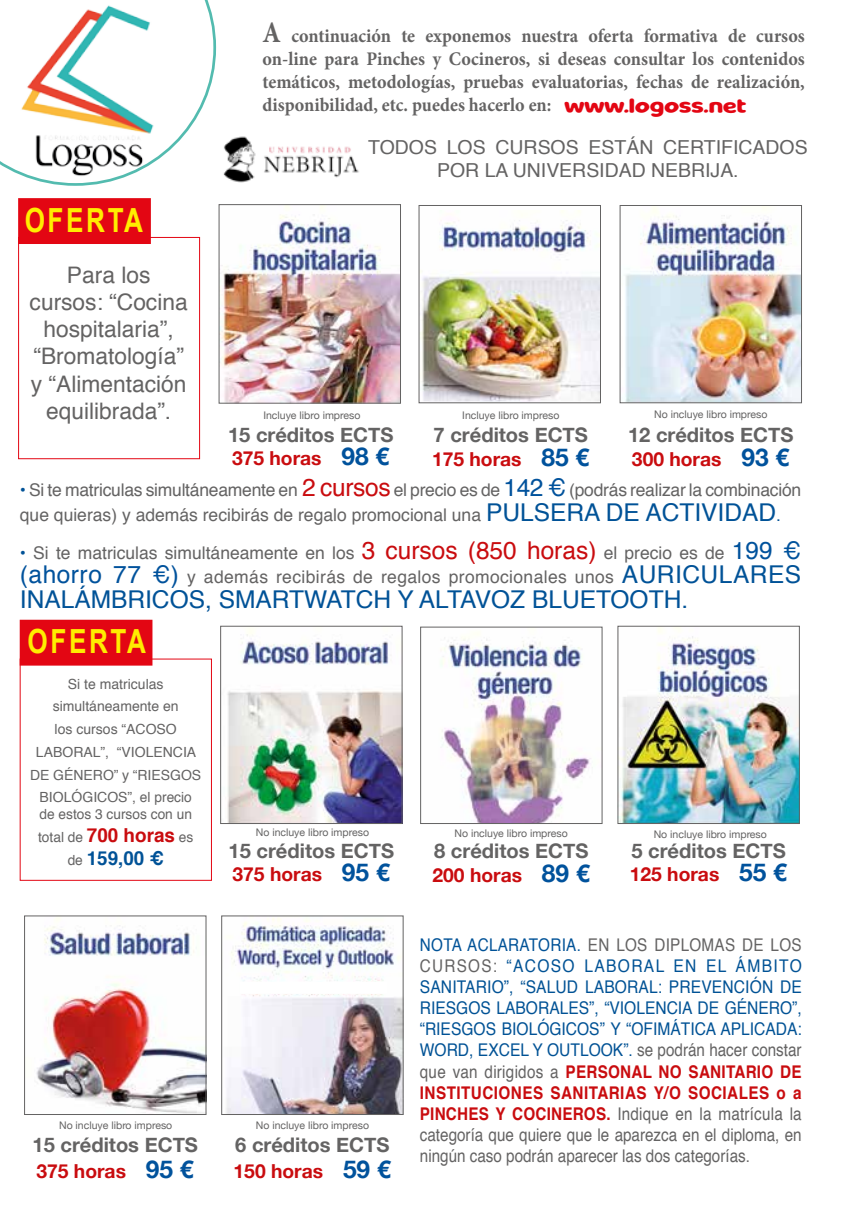
<style>
.page{position:relative;width:845px;height:1216px;background:#fff}
.page>*{position:absolute;margin:0;border:0;box-sizing:border-box;transform-origin:0 0}
.t1{font:700 33.25px "Arial";letter-spacing:.1em;color:#ffed00;scale:.78 1}
.t2{font:24.5px "Helvetica";color:#005297}
.t3{font:22.75px/27.3px "Helvetica";color:#646363;text-align:center}
.t4{font:700 20.12px "Helvetica Neue";color:#646363}
.t5{font:700 19.25px/23.1px "Minion Pro";color:#646363;text-align:justify;scale:.94 1}
.t6{font:700 19.25px "Helvetica Neue";color:#c90c0f}
.t7{font:19.25px/23.1px "Helvetica";color:#646363;text-align:center}
.t8{font:700 19.25px "Helvetica";color:#005297}
.t9{font:19.07px "Milky Nice";letter-spacing:-.02em;color:#e30613;scale:1.28 1}
.t10{font:17.5px/21px "Helvetica";color:#646363;text-align:justify;scale:.87 1}
.t11{font:17.5px/24.5px "Helvetica";color:#646363}
.t12{font:14px/22.8px "Helvetica";color:#646363;text-align:center}
.t13{font:10.5px "Helvetica Neue";color:#646363}
.s1{font-size:29.75px}
.s2{font-size:24.5px;color:#00529c}
.s3{color:#005297}
.s4{font-size:24.5px;color:#c90c0f}
.s5{font-size:24.5px;color:#005297}
.s6{font-weight:700;font-size:19.25px;color:#c90c0f}
.s7{font-weight:400;font-size:14px;color:#646363}
.s8{color:#005295}
.s9{font-weight:700;color:#c90c0f}
</style>
<div class="page">
<img style="left:221px;top:206px;width:178px;height:195px">
<div style="left:219px;top:204px;width:182px;height:199px;border:1px solid #646363"></div>
<img style="left:421px;top:210px;width:178px;height:191px">
<div style="left:419px;top:205px;width:182px;height:198px;border:1px solid #646363"></div>
<div style="left:18px;top:237px;width:182px;height:222px;background:#fff;border:1px solid #e30613"></div>
<div style="left:18px;top:198px;width:133px;height:46px;background:#e30613;border:2px solid #e30613"></div>
<img style="left:625px;top:207px;width:174px;height:194px">
<div style="left:620px;top:205px;width:181px;height:198px;border:1px solid #646363"></div>
<img style="left:227px;top:628px;width:173px;height:193px">
<div style="left:220px;top:626px;width:182px;height:197px;border:1px solid #646363"></div>
<img style="left:441px;top:633px;width:150px;height:188px">
<img style="left:620px;top:628px;width:177px;height:193px">
<div style="left:20px;top:658px;width:192px;height:222px;background:#fff;border:1px solid #e30613"></div>
<div style="left:20px;top:619px;width:132px;height:46px;background:#e30613;border:2px solid #e30613"></div>
<img style="left:36px;top:918px;width:168px;height:194px">
<div style="left:24px;top:915px;width:182px;height:199px;border:1px solid #646363"></div>
<img style="left:226px;top:918px;width:175px;height:194px">
<div style="left:221px;top:915px;width:182px;height:199px;border:1px solid #646363"></div>
<div style="left:239px;top:981px;width:148px;height:12px;background:#fff"></div>
<img style="left:223px;top:136px;width:136px;height:47px">
<svg style="left:0;top:0;width:216px;height:171px"></svg>
<img style="left:12px;top:0;width:171px;height:186px">
<p class="t5" style="left:263px;top:24px;width:578px"><span class="s1">A</span> continuación te exponemos nuestra oferta formativa de cursos on-line para Pinches y Cocineros, si deseas consultar los contenidos temáticos, metodologías, pruebas evaluatorias, fechas de realización, disponibilidad, etc. puedes hacerlo en:</p>
<p class="t9" style="left:564px;top:95px;width:144px">www.logoss.net</p>
<h1 class="t1" style="left:25px;top:198px;width:153px">OFERTA</h1>
<h3 class="t3" style="left:30px;top:261px;width:160px">Para los cursos: “Cocina hospitalaria”, “Bromatología” y “Alimentación equilibrada”.</h3>
<p class="t7" style="left:368px;top:136px;width:441px">TODOS LOS CURSOS ESTÁN CERTIFICADOS<br>POR LA UNIVERSIDAD NEBRIJA.</p>
<p class="t13" style="left:263px;top:407px;width:99px">Incluye libro impreso</p>
<p class="t13" style="left:462px;top:407px;width:99px">Incluye libro impreso</p>
<p class="t13" style="left:654px;top:407px;width:115px">No incluye libro impreso</p>
<p class="t4" style="left:228px;top:418px;width:167px">15 créditos ECTS</p>
<p class="t6" style="left:232px;top:443px;width:159px">375 horas <span class="s2">98 €</span></p>
<p class="t4" style="left:434px;top:419px;width:156px">7 créditos ECTS</p>
<p class="t6" style="left:432px;top:443px;width:159px">175 horas <span class="s2">85 €</span></p>
<p class="t4" style="left:628px;top:419px;width:167px">12 créditos ECTS</p>
<p class="t6" style="left:632px;top:443px;width:159px">300 horas <span class="s2">93 €</span></p>
<p class="t11" style="left:20px;top:478px;width:783px"><span class="s3">•</span> Si te matriculas simultáneamente en <span class="s4">2 cursos</span> el precio es de <span class="s2">142 €</span> (podrás realizar la combinación que quieras) y además recibirás de regalo promocional una <span class="s5">PULSERA DE ACTIVIDAD</span><span class="s3">.</span></p>
<p class="t11" style="left:20px;top:541px;width:783px"><span class="s3">•</span> Si te matriculas simultáneamente en los <span class="s4">3 cursos (850 horas)</span> el precio es de <span class="s2">199 € (ahorro 77 €)</span> y además recibirás de regalos promocionales unos <span class="s5">AURICULARES</span></p>
<h2 class="t2" style="left:20px;top:580px;width:670px">INALÁMBRICOS, SMARTWATCH Y ALTAVOZ BLUETOOTH.</h2>
<h1 class="t1" style="left:28px;top:619px;width:153px">OFERTA</h1>
<p class="t12" style="left:30px;top:672px;width:173px">Si te matriculas simultáneamente en<br>los cursos “ACOSO<br>LABORAL”, “VIOLENCIA<br>DE GÉNERO” y “RIESGOS<br>BIOLÓGICOS”, el precio</p>
<p class="t12" style="left:38px;top:803px;width:157px;text-align:left">de estos 3 cursos con un total de <span class="s6">700 horas</span> es</p>
<p class="t8" style="left:68px;top:843px;width:98px"><span class="s7">de</span> 159,00 €</p>
<p class="t13" style="left:256px;top:825px;width:115px">No incluye libro impreso</p>
<p class="t13" style="left:653px;top:826px;width:115px">No incluye libro impreso</p>
<p class="t13" style="left:454px;top:825px;width:115px">No incluye libro impreso</p>
<p class="t6" style="left:432px;top:859px;width:159px">200 horas <span class="s2">89 €</span></p>
<p class="t4" style="left:229px;top:834px;width:167px">15 créditos ECTS</p>
<p class="t6" style="left:232px;top:858px;width:159px">375 horas <span class="s2">95 €</span></p>
<p class="t4" style="left:631px;top:834px;width:156px">5 créditos ECTS</p>
<p class="t6" style="left:630px;top:858px;width:159px">125 horas <span class="s2">55 €</span></p>
<p class="t4" style="left:434px;top:835px;width:156px">8 créditos ECTS</p>
<p class="t13" style="left:59px;top:1117px;width:115px">No incluye libro impreso</p>
<p class="t13" style="left:256px;top:1117px;width:115px">No incluye libro impreso</p>
<p class="t4" style="left:33px;top:1129px;width:167px">15 créditos ECTS</p>
<p class="t6" style="left:36px;top:1155px;width:159px">375 horas <span class="s2">95 €</span></p>
<p class="t4" style="left:235px;top:1129px;width:156px">6 créditos ECTS</p>
<p class="t6" style="left:234px;top:1155px;width:159px">150 horas <span class="s2">59 €</span></p>
<p class="t10" style="left:420px;top:935px;width:440px"><span class="s3">NOTA ACLARATORIA.</span> EN LOS DIPLOMAS DE LOS CURSOS: <span class="s8">“ACOSO LABORAL EN EL ÁMBITO SANITARIO”, “SALUD LABORAL: PREVENCIÓN DE RIESGOS LABORALES”, “VIOLENCIA DE GÉNERO”, “RIESGOS BIOLÓGICOS” Y “OFIMÁTICA APLICADA:<br>WORD, EXCEL Y OUTLOOK”.</span> se podrán hacer constar que van dirigidos a <span class="s9">PERSONAL NO SANITARIO DE INSTITUCIONES SANITARIAS Y/O SOCIALES o a PINCHES Y COCINEROS.</span> Indique en la matrícula la categoría que quiere que le aparezca en el diploma, en ningún caso podrán aparecer las dos categorías.</p>
</div>
